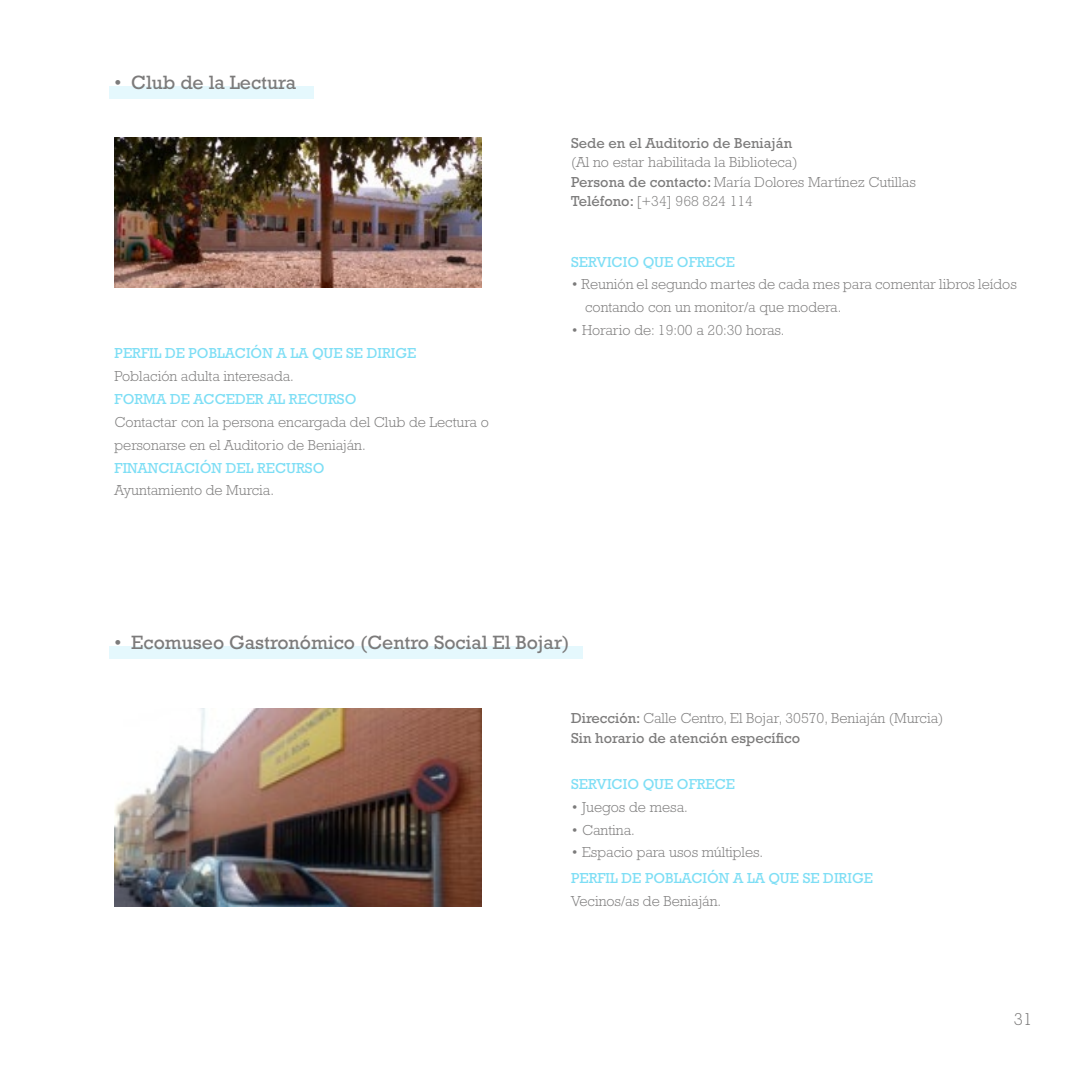
<style>
.page{position:relative;width:1092px;height:1092px;background:#fff}
.page>*{position:absolute;margin:0;border:0;box-sizing:border-box;transform-origin:0 0}
.t1{font:19.6px "Rockwell Std";color:#7c7b7b}
.t2{font:300 17.5px "Rockwell Std";color:#7c7b7b}
.t3{font:300 14.7px/19.6px "Rockwell Std";color:#7c7b7b}
.t4{font:14.7px "Rockwell Std";color:#7ddef5}
.t5{font:14.7px "Rockwell Std";color:#7c7b7b}
.s1{font-weight:400}
</style>
<div class="page">
<img style="left:115px;top:708px;width:366px;height:198px">
<img style="left:115px;top:138px;width:366px;height:150px">
<div style="left:109px;top:86px;width:204px;height:12px;background:#e5f8fd"></div>
<div style="left:109px;top:646px;width:473px;height:12px;background:#e5f8fd"></div>
<h1 class="t1" style="left:115px;top:71px;width:183px">• Club de la Lectura</h1>
<p class="t4" style="left:115px;top:345px;width:303px">PERFIL DE POBLACIÓN A LA QUE SE DIRIGE</p>
<p class="t3" style="left:115px;top:366px;width:181px">Población adulta interesada.</p>
<p class="t4" style="left:115px;top:390px;width:243px">FORMA DE ACCEDER AL RECURSO</p>
<p class="t3" style="left:115px;top:410px;width:375px;line-height:22.8px">Contactar con la persona encargada del Club de Lectura o personarse en el Auditorio de Beniaján.</p>
<p class="t4" style="left:115px;top:459px;width:211px">FINANCIACIÓN DEL RECURSO</p>
<p class="t3" style="left:115px;top:480px;width:161px">Ayuntamiento de Murcia.</p>
<p class="t5" style="left:571px;top:134px;width:222px">Sede en el Auditorio de Beniaján</p>
<p class="t3" style="left:571px;top:152px;width:346px">(Al no estar habilitada la Biblioteca)<br><span class="s1">Persona de contacto:</span> María Dolores Martínez Cutillas<br><span class="s1">Teléfono:</span> [+34] 968 824 114</p>
<p class="t4" style="left:571px;top:253px;width:165px">SERVICIO QUE OFRECE</p>
<p class="t3" style="left:585px;top:273px;width:433px;line-height:22.8px;text-indent:-14px">• Reunión el segundo martes de cada mes para comentar libros leídos contando con un monitor/a que modera.</p>
<p class="t3" style="left:571px;top:320px;width:215px">• Horario de: 19:00 a 20:30 horas.</p>
<h1 class="t1" style="left:115px;top:630px;width:456px">• Ecomuseo Gastronómico (Centro Social El Bojar)</h1>
<p class="t3" style="left:571px;top:708px;width:374px"><span class="s1">Dirección:</span> Calle Centro, El Bojar, 30570, Beniaján (Murcia)<br><span class="s1">Sin horario de atención específico</span></p>
<p class="t4" style="left:571px;top:775px;width:165px">SERVICIO QUE OFRECE</p>
<p class="t3" style="left:571px;top:796px;width:118px">• Juegos de mesa.</p>
<p class="t3" style="left:571px;top:819px;width:65px">• Cantina.</p>
<p class="t3" style="left:571px;top:842px;width:193px">• Espacio para usos múltiples.</p>
<p class="t4" style="left:571px;top:869px;width:303px">PERFIL DE POBLACIÓN A LA QUE SE DIRIGE</p>
<p class="t3" style="left:571px;top:891px;width:152px">Vecinos/as de Beniaján.</p>
<p class="t2" style="left:1013px;top:1009px;width:20px">31</p>
</div>
